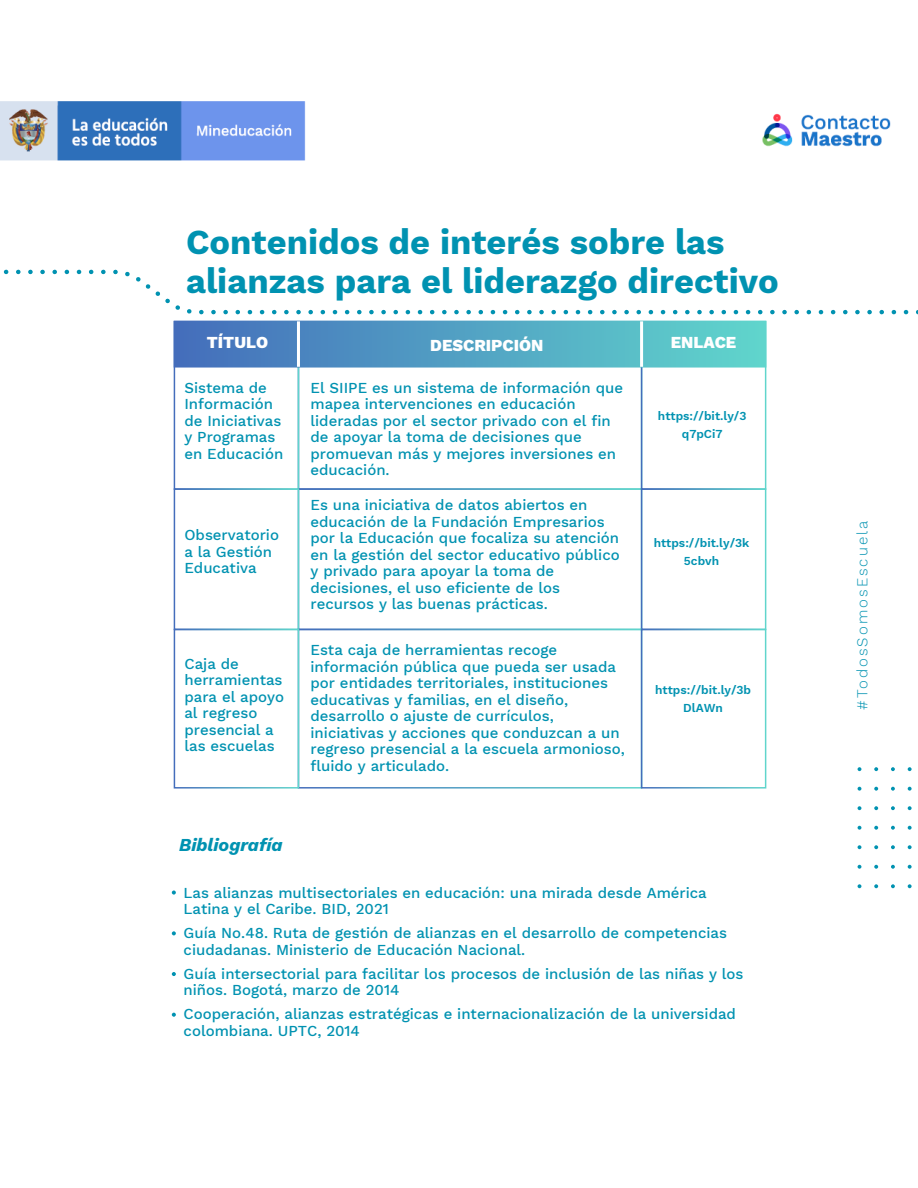
<style>
.page{position:relative;width:918px;height:1188px;background:#fff}
.page>*{position:absolute;margin:0;border:0;box-sizing:border-box;transform-origin:0 0}
.t1{font:700 34.5px/39px "Work Sans";color:#0092b1}
.t2{font:italic 700 17.85px "Work Sans";color:#0092b1}
.t3{font:800 16.5px "Work Sans";color:#fff}
.t4{font:500 15px/16.5px "Work Sans";color:#0092b1}
.t5{font:300 15px "Work Sans";letter-spacing:.14em;color:#0092b1}
.t6{font:600 12px/17.9px "Work Sans";color:#0092b1;text-align:center}
</style>
<div class="page">
<img style="left:0;top:101px;width:891px;height:59px">
<svg style="left:908px;top:767px;width:4px;height:4px"></svg>
<svg style="left:908px;top:787px;width:4px;height:4px"></svg>
<svg style="left:908px;top:806px;width:4px;height:4px"></svg>
<svg style="left:908px;top:826px;width:4px;height:4px"></svg>
<svg style="left:908px;top:845px;width:4px;height:4px"></svg>
<svg style="left:908px;top:865px;width:4px;height:4px"></svg>
<svg style="left:908px;top:884px;width:4px;height:4px"></svg>
<svg style="left:891px;top:767px;width:4px;height:4px"></svg>
<svg style="left:891px;top:787px;width:4px;height:4px"></svg>
<svg style="left:891px;top:806px;width:4px;height:4px"></svg>
<svg style="left:891px;top:826px;width:4px;height:4px"></svg>
<svg style="left:891px;top:845px;width:4px;height:4px"></svg>
<svg style="left:891px;top:865px;width:4px;height:4px"></svg>
<svg style="left:891px;top:884px;width:4px;height:4px"></svg>
<svg style="left:874px;top:767px;width:4px;height:4px"></svg>
<svg style="left:874px;top:787px;width:4px;height:4px"></svg>
<svg style="left:874px;top:806px;width:4px;height:4px"></svg>
<svg style="left:874px;top:826px;width:4px;height:4px"></svg>
<svg style="left:874px;top:845px;width:4px;height:4px"></svg>
<svg style="left:874px;top:865px;width:4px;height:4px"></svg>
<svg style="left:874px;top:884px;width:4px;height:4px"></svg>
<svg style="left:858px;top:767px;width:3px;height:4px"></svg>
<svg style="left:858px;top:787px;width:3px;height:4px"></svg>
<svg style="left:858px;top:806px;width:3px;height:4px"></svg>
<svg style="left:858px;top:826px;width:3px;height:4px"></svg>
<svg style="left:858px;top:845px;width:3px;height:4px"></svg>
<svg style="left:858px;top:865px;width:3px;height:4px"></svg>
<svg style="left:858px;top:884px;width:3px;height:4px"></svg>
<div style="left:174px;top:321px;width:125px;height:169px;border:2px solid #fff"></div>
<div style="left:298px;top:488px;width:344px;height:142px;border:2px solid #fff"></div>
<div style="left:174px;top:488px;width:125px;height:142px;border:2px solid #fff"></div>
<div style="left:641px;top:321px;width:125px;height:169px;border:2px solid #fff"></div>
<div style="left:641px;top:488px;width:125px;height:142px;border:2px solid #fff"></div>
<div style="left:298px;top:629px;width:344px;height:160px;border:2px solid #fff"></div>
<div style="left:174px;top:629px;width:125px;height:160px;border:2px solid #fff"></div>
<div style="left:641px;top:629px;width:125px;height:160px;border:2px solid #fff"></div>
<div style="left:174px;top:321px;width:592px;height:46px;background:linear-gradient(to right,#446dbb,#60d6cc)"></div>
<hr style="left:297px;top:321px;width:3px;height:46px;background:#fff">
<hr style="left:640px;top:321px;width:3px;height:46px;background:#fff">
<svg style="left:172px;top:891px;width:4px;height:4px"></svg>
<svg style="left:172px;top:931px;width:4px;height:4px"></svg>
<svg style="left:172px;top:1013px;width:4px;height:4px"></svg>
<svg style="left:172px;top:972px;width:4px;height:4px"></svg>
<svg style="left:3px;top:269px;width:915px;height:46px"></svg>
<h1 class="t1" style="left:186px;top:221px;width:594px">Contenidos de interés sobre las alianzas para el liderazgo directivo</h1>
<p class="t3" style="left:207px;top:330px;width:63px">TÍTULO</p>
<p class="t3" style="left:430px;top:333px;width:115px">DESCRIPCIÓN</p>
<p class="t3" style="left:671px;top:330px;width:67px">ENLACE</p>
<p class="t4" style="left:184px;top:379px;width:100px">Sistema de<br>Información de Iniciativas y Programas en Educación</p>
<p class="t4" style="left:184px;top:526px;width:96px">Observatorio a la Gestión<br>Educativa</p>
<p class="t4" style="left:184px;top:655px;width:101px">Caja de herramientas para el apoyo al regreso presencial a las escuelas</p>
<p class="t4" style="left:311px;top:379px;width:314px">El SIIPE es un sistema de información que mapea intervenciones en educación lideradas por el sector privado con el fin de apoyar la toma de decisiones que promuevan más y mejores inversiones en educación.</p>
<p class="t4" style="left:311px;top:496px;width:311px">Es una iniciativa de datos abiertos en educación de la Fundación Empresarios por la Educación que focaliza su atención en la gestión del sector educativo público y privado para apoyar la toma de decisiones, el uso eficiente de los recursos y las buenas prácticas.</p>
<p class="t4" style="left:311px;top:641px;width:316px">Esta caja de herramientas recoge información pública que pueda ser usada por entidades territoriales, instituciones educativas y familias, en el diseño, desarrollo o ajuste de currículos, iniciativas y acciones que conduzcan a un regreso presencial a la escuela armonioso, fluido y articulado.</p>
<p class="t6" style="left:658px;top:406px;width:90px">https://bit.ly/3 q7pCi7</p>
<p class="t6" style="left:654px;top:533px;width:97px">https://bit.ly/3k<br>5cbvh</p>
<p class="t6" style="left:655px;top:680px;width:98px">https://bit.ly/3b<br>DlAWn</p>
<p class="t2" style="left:179px;top:831px;width:105px">Bibliografía</p>
<p class="t4" style="left:184px;top:884px;width:525px">Las alianzas multisectoriales en educación: una mirada desde América<br>Latina y el Caribe. BID, 2021</p>
<p class="t4" style="left:184px;top:924px;width:545px">Guía No.48. Ruta de gestión de alianzas en el desarrollo de competencias ciudadanas. Ministerio de Educación Nacional.</p>
<p class="t4" style="left:184px;top:965px;width:561px">Guía intersectorial para facilitar los procesos de inclusión de las niñas y los niños. Bogotá, marzo de 2014</p>
<p class="t4" style="left:184px;top:1005px;width:554px">Cooperación, alianzas estratégicas e internacionalización de la universidad colombiana. UPTC, 2014</p>
<p class="t5" style="left:851px;top:710px;width:191px;rotate:-90deg">#TodosSomosEscuela</p>
</div>
